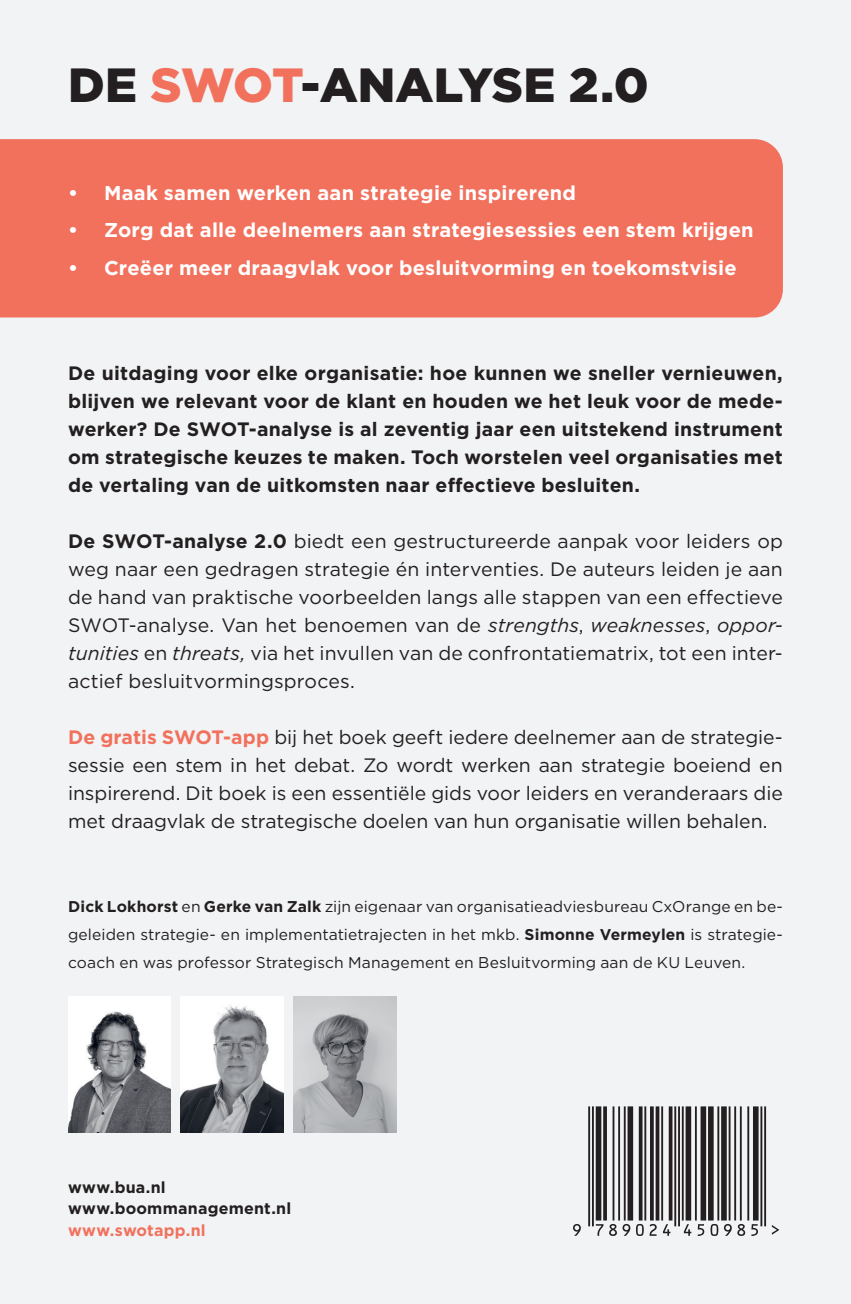
<style>
.page{position:relative;width:851px;height:1304px;background:#fff}
.page>*{position:absolute;margin:0;border:0;box-sizing:border-box;transform-origin:0 0}
.t1{font:900 48px "Gotham";letter-spacing:-.005em;color:#231f20}
.t2{font:700 20px "Gotham";letter-spacing:.01em;color:#fff}
.t3{font:19.4px/28px "Gotham";color:#231f20;text-align:justify}
.t4{font:700 19.4px/28px "Gotham";letter-spacing:.015em;color:#231f20;text-align:justify}
.t5{font:700 16px/21.6px "Gotham";letter-spacing:.01em;color:#231f20}
.t6{font:700 16px "Gotham";letter-spacing:.01em;color:#f2715d}
.t7{font:15.6px/28px "Gotham";letter-spacing:.005em;color:#231f20}
.s1{color:#f2715d}
.s2{font-weight:700}
.s3{font-style:italic}
.s4{font-weight:700;color:#f2715d}
</style>
<div class="page">
<div style="left:0;top:0;width:850px;height:1304px;background:#f1f3f4"></div>
<div style="left:0;top:139px;width:782px;height:178px;background:#f2715d"></div>
<img style="left:181px;top:996px;width:103px;height:137px">
<img style="left:68px;top:996px;width:103px;height:137px">
<img style="left:294px;top:996px;width:102px;height:137px">
<hr style="left:764px;top:1106px;width:2px;height:120px;background:#231f20">
<hr style="left:760px;top:1106px;width:2px;height:120px;background:#231f20">
<div style="left:752px;top:1106px;width:6px;height:114px;background:#231f20"></div>
<hr style="left:747px;top:1106px;width:2px;height:114px;background:#231f20">
<hr style="left:739px;top:1106px;width:2px;height:114px;background:#231f20">
<hr style="left:734px;top:1106px;width:2px;height:114px;background:#231f20">
<hr style="left:728px;top:1106px;width:2px;height:114px;background:#231f20">
<div style="left:721px;top:1106px;width:5px;height:114px;background:#231f20"></div>
<hr style="left:717px;top:1106px;width:2px;height:114px;background:#231f20">
<div style="left:708px;top:1106px;width:5px;height:114px;background:#231f20"></div>
<div style="left:700px;top:1106px;width:6px;height:114px;background:#231f20"></div>
<hr style="left:694px;top:1106px;width:2px;height:114px;background:#231f20">
<div style="left:685px;top:1106px;width:6px;height:114px;background:#231f20"></div>
<hr style="left:681px;top:1106px;width:2px;height:114px;background:#231f20">
<hr style="left:678px;top:1106px;width:1px;height:120px;background:#231f20">
<hr style="left:674px;top:1106px;width:2px;height:120px;background:#231f20">
<svg style="left:668px;top:1106px;width:4px;height:114px"></svg>
<hr style="left:661px;top:1106px;width:2px;height:114px;background:#231f20">
<svg style="left:655px;top:1106px;width:4px;height:114px"></svg>
<hr style="left:650px;top:1106px;width:3px;height:114px;background:#231f20">
<hr style="left:644px;top:1106px;width:2px;height:114px;background:#231f20">
<svg style="left:638px;top:1106px;width:4px;height:114px"></svg>
<div style="left:627px;top:1106px;width:6px;height:114px;background:#231f20"></div>
<hr style="left:623px;top:1106px;width:2px;height:114px;background:#231f20">
<hr style="left:618px;top:1106px;width:2px;height:114px;background:#231f20">
<hr style="left:612px;top:1106px;width:2px;height:114px;background:#231f20">
<svg style="left:603px;top:1106px;width:4px;height:114px"></svg>
<div style="left:595px;top:1106px;width:6px;height:114px;background:#231f20"></div>
<hr style="left:592px;top:1106px;width:1px;height:120px;background:#231f20">
<hr style="left:588px;top:1106px;width:2px;height:120px;background:#231f20">
<svg style="left:573px;top:1224px;width:7px;height:12px"></svg>
<svg style="left:595px;top:1224px;width:8px;height:12px"></svg>
<svg style="left:609px;top:1224px;width:7px;height:12px"></svg>
<svg style="left:622px;top:1224px;width:8px;height:12px"></svg>
<svg style="left:636px;top:1224px;width:7px;height:12px"></svg>
<svg style="left:649px;top:1224px;width:7px;height:12px"></svg>
<svg style="left:663px;top:1224px;width:7px;height:12px"></svg>
<svg style="left:683px;top:1224px;width:8px;height:12px"></svg>
<svg style="left:697px;top:1224px;width:7px;height:12px"></svg>
<svg style="left:710px;top:1224px;width:21px;height:12px"></svg>
<svg style="left:737px;top:1224px;width:8px;height:12px"></svg>
<svg style="left:751px;top:1224px;width:6px;height:12px"></svg>
<svg style="left:771px;top:1225px;width:8px;height:10px"></svg>
<h1 class="t1" style="left:68px;top:52px;width:582px">DE <span class="s1">SWOT</span>-ANALYSE 2.0</h1>
<p class="t2" style="left:68px;top:179px;width:509px">• Maak samen werken aan strategie inspirerend</p>
<p class="t2" style="left:68px;top:217px;width:687px">• Zorg dat alle deelnemers aan strategiesessies een stem krijgen</p>
<p class="t2" style="left:68px;top:255px;width:670px">• Creëer meer draagvlak voor besluitvorming en toekomstvisie</p>
<p class="t4" style="left:68px;top:359px;width:716px">De uitdaging voor elke organisatie: hoe kunnen we sneller vernieuwen, blijven we relevant voor de klant en houden we het leuk voor de mede&shy;werker? De SWOT-analyse is al zeventig jaar een uitstekend instrument om strategische keuzes te maken. Toch worstelen veel organisaties met de vertaling van de uitkomsten naar effectieve besluiten.</p>
<p class="t3" style="left:68px;top:527px;width:716px"><span class="s2">De SWOT-analyse 2.0</span> biedt een gestructureerde aanpak voor leiders op weg naar een gedragen strategie én interventies. De auteurs leiden je aan de hand van praktische voorbeelden langs alle stappen van een effectieve SWOT-analyse. Van het benoemen van de <span class="s3">strengths</span>, <span class="s3">weaknesses</span>, <span class="s3">oppor&shy;tunities</span> en <span class="s3">threats,</span> via het invullen van de confrontatiematrix, tot een inter&shy;actief besluitvormingsproces.</p>
<p class="t3" style="left:68px;top:723px;width:716px;text-align:left"><span class="s4">De gratis SWOT-app</span> bij het boek geeft iedere deelnemer aan de strategie&shy;sessie een stem in het debat. Zo wordt werken aan strategie boeiend en inspirerend. Dit boek is een essentiële gids voor leiders en veranderaars die met draagvlak de strategische doelen van hun organisatie willen behalen.</p>
<p class="t7" style="left:68px;top:892px;width:716px"><span class="s2">Dick Lokhorst</span> en <span class="s2">Gerke van Zalk</span> zijn eigenaar van organisatieadviesbureau CxOrange en be&shy;geleiden strategie- en implementatietrajecten in het mkb. <span class="s2">Simonne Vermeylen</span> is strategie&shy;coach en was professor Strategisch Management en Besluitvorming aan de KU Leuven.</p>
<p class="t5" style="left:68px;top:1176px;width:225px">www.bua.nl www.boommanagement.nl</p>
<p class="t6" style="left:68px;top:1220px;width:139px">www.swotapp.nl</p>
</div>
